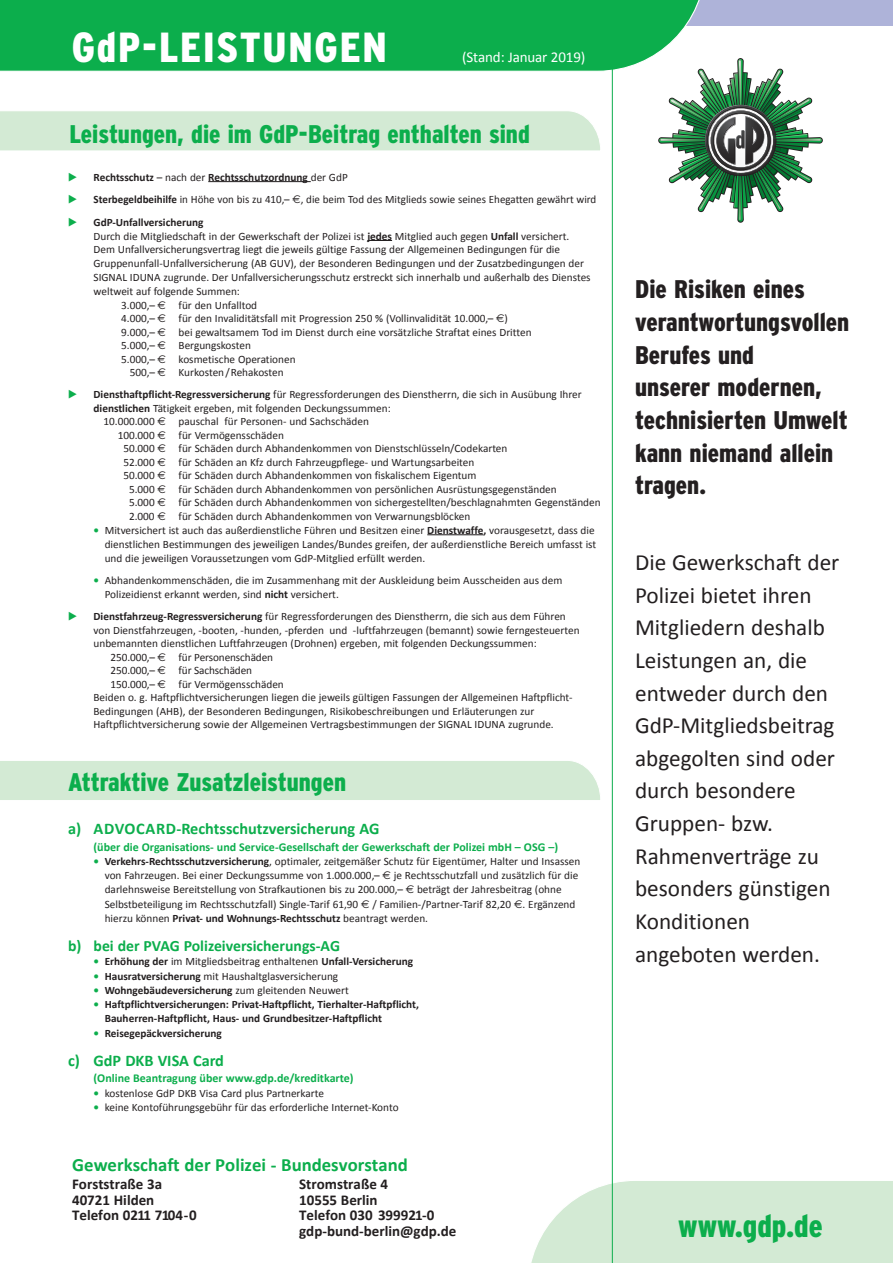
<style>
.page{position:relative;width:893px;height:1263px;background:#fff}
.page>*{position:absolute;margin:0;border:0;box-sizing:border-box;transform-origin:0 0}
.t1{font:900 condensed 42px "Interstate";letter-spacing:.04em;color:#fff}
.t2{font:900 condensed 31.5px "Interstate";color:#0cae4c}
.t3{font:900 condensed 25.5px/32.5px "Interstate";color:#231f20}
.t4{font:900 condensed 25.5px "Interstate";color:#0cae4c}
.t5{font:23.25px/32.5px "Calibri";color:#231f20}
.t6{font:700 18.75px "Calibri";color:#0cae4c}
.t7{font:700 16.35px "Calibri";color:#0cae4c}
.t8{font:700 15.75px "Calibri";color:#0cae4c}
.t9{font:700 15px/15.8px "Calibri";color:#231f20}
.t10{font:15px "Calibri";letter-spacing:-.01em;color:#fff}
.t11{font:700 12px "Calibri";color:#0cae4c}
.t12{font:11.25px/14.2px "Calibri";color:#231f20}
.t13{font:700 11.25px/14.2px "Calibri";color:#231f20}
.t14{font:11.25px "European Pi Three";color:#0cae4c}
.s1{font-weight:400}
.s2{font-weight:700}
.s3{font-family:"Euro Sans"}
.s4{font-weight:700;color:#0cae4c}
.s5{color:#0cae4c}
</style>
<div class="page">
<svg style="left:531px;top:1179px;width:362px;height:84px;background:#d7ecd8"></svg>
<div style="left:600px;top:0;width:293px;height:26px;background:#aeb3d9"></div>
<div style="left:0;top:0;width:700px;height:72px;background:#0cae4c"></div>
<hr style="left:612px;top:0;width:1px;height:1263px;background:#0cae4c">
<svg style="left:658px;top:58px;width:165px;height:165px"></svg>
<div style="left:0;top:111px;width:600px;height:40px;background:#d3ead4"></div>
<hr style="left:208px;top:181px;width:103px;height:1px;background:#231f20">
<svg style="left:367px;top:240px;width:25px;height:1px"></svg>
<hr style="left:427px;top:534px;width:56px;height:1px;background:#231f20">
<div style="left:0;top:761px;width:600px;height:39px;background:#d3ead4"></div>
<h1 class="t1" style="left:72px;top:24px;width:317px">GdP-LEISTUNGEN</h1>
<h3 class="t10" style="left:462px;top:48px;width:125px">(Stand: Januar 2019)</h3>
<h3 class="t4" style="left:69px;top:120px;width:462px">Leistungen, die im GdP-Beitrag enthalten sind</h3>
<p class="t14" style="left:68px;top:169px;width:11px">E</p>
<p class="t13" style="left:94px;top:170px;width:256px">Rechtsschutz <span class="s1">– nach der</span> Rechtsschutzordnung <span class="s1">der GdP</span></p>
<p class="t14" style="left:68px;top:192px;width:11px">E</p>
<p class="t12" style="left:94px;top:192px;width:504px"><span class="s2">Sterbegeldbeihilfe</span> in Höhe von bis zu 410,– <span class="s3">€</span>, die beim Tod des Mitglieds sowie seines Ehegatten gewährt wird</p>
<p class="t14" style="left:68px;top:214px;width:11px">E</p>
<p class="t13" style="left:94px;top:215px;width:111px">GdP-Unfallversicherung</p>
<p class="t12" style="left:94px;top:229px;width:477px">Durch die Mitgliedschaft in der Gewerkschaft der Polizei ist <span class="s2">jedes</span> Mitglied auch gegen <span class="s2">Unfall</span> versichert.</p>
<p class="t12" style="left:94px;top:243px;width:468px">Dem Unfallversicherungsvertrag liegt die jeweils gültige Fassung der Allgemeinen Bedingungen für die</p>
<p class="t12" style="left:94px;top:257px;width:492px">Gruppenunfall-Unfallversicherung (AB GUV), der Besonderen Bedingungen und der Zusatzbedingungen der</p>
<p class="t12" style="left:94px;top:271px;width:499px">SIGNAL IDUNA zugrunde. Der Unfallversicherungsschutz erstreckt sich innerhalb und außerhalb des Dienstes</p>
<p class="t12" style="left:94px;top:284px;width:148px">weltweit auf folgende Summen:</p>
<p class="t12" style="left:121px;top:298px;width:137px">3.000,– <span class="s3">€</span> für den Unfalltod</p>
<p class="t12" style="left:121px;top:311px;width:388px">4.000,– <span class="s3">€</span> für den Invaliditätsfall mit Progression 250 % (Vollinvalidität 10.000,– <span class="s3">€</span>)</p>
<p class="t12" style="left:121px;top:325px;width:412px">9.000,– <span class="s3">€</span> bei gewaltsamem Tod im Dienst durch eine vorsätzliche Straftat eines Dritten</p>
<p class="t12" style="left:121px;top:338px;width:131px">5.000,– <span class="s3">€</span> Bergungskosten</p>
<p class="t12" style="left:121px;top:352px;width:176px">5.000,– <span class="s3">€</span> kosmetische Operationen</p>
<p class="t12" style="left:130px;top:365px;width:155px">500,– <span class="s3">€</span> Kurkosten/Rehakosten</p>
<p class="t14" style="left:68px;top:387px;width:11px">E</p>
<p class="t12" style="left:94px;top:387px;width:490px"><span class="s2">Diensthaftpflicht-Regressversicherung</span> für Regressforderungen des Dienstherrn, die sich in Ausübung Ihrer</p>
<p class="t12" style="left:94px;top:401px;width:299px"><span class="s2">dienstlichen</span> Tätigkeit ergeben, mit folgenden Deckungssummen:</p>
<p class="t12" style="left:103px;top:414px;width:267px">10.000.000 <span class="s3">€</span> pauschal für Personen- und Sachschäden</p>
<p class="t12" style="left:118px;top:428px;width:168px">100.000 <span class="s3">€</span> für Vermögensschäden</p>
<p class="t12" style="left:123px;top:441px;width:386px">50.000 <span class="s3">€</span> für Schäden durch Abhandenkommen von Dienstschlüsseln/Codekarten</p>
<p class="t12" style="left:123px;top:455px;width:353px">52.000 <span class="s3">€</span> für Schäden an Kfz durch Fahrzeugpflege- und Wartungsarbeiten</p>
<p class="t12" style="left:123px;top:468px;width:355px">50.000 <span class="s3">€</span> für Schäden durch Abhandenkommen von fiskalischem Eigentum</p>
<p class="t12" style="left:129px;top:482px;width:429px">5.000 <span class="s3">€</span> für Schäden durch Abhandenkommen von persönlichen Ausrüstungsgegenständen</p>
<p class="t12" style="left:129px;top:495px;width:473px">5.000 <span class="s3">€</span> für Schäden durch Abhandenkommen von sichergestellten/beschlagnahmten Gegenständen</p>
<p class="t12" style="left:129px;top:509px;width:343px">2.000 <span class="s3">€</span> für Schäden durch Abhandenkommen von Verwarnungsblöcken</p>
<p class="t12" style="left:105px;top:523px;width:493px;text-indent:-11px"><span class="s4">•</span> Mitversichert ist auch das außerdienstliche Führen und Besitzen einer <span class="s2">Dienstwaffe,</span> vorausgesetzt, dass die dienstlichen Bestimmungen des jeweiligen Landes/Bundes greifen, der außerdienstliche Bereich umfasst ist und die jeweiligen Voraussetzungen vom GdP-Mitglied erfüllt werden.</p>
<p class="t12" style="left:105px;top:573px;width:459px;text-indent:-11px"><span class="s4">•</span> Abhandenkommenschäden, die im Zusammenhang mit der Auskleidung beim Ausscheiden aus dem<br>Polizeidienst erkannt werden, sind <span class="s2">nicht</span> versichert.</p>
<p class="t14" style="left:68px;top:609px;width:11px">E</p>
<p class="t12" style="left:94px;top:609px;width:474px"><span class="s2">Dienstfahrzeug-Regressversicherung</span> für Regressforderungen des Dienstherrn, die sich aus dem Führen</p>
<p class="t12" style="left:94px;top:623px;width:488px">von Dienstfahrzeugen, -booten, -hunden, -pferden und -luftfahrzeugen (bemannt) sowie ferngesteuerten</p>
<p class="t12" style="left:94px;top:636px;width:445px">unbemannten dienstlichen Luftfahrzeugen (Drohnen) ergeben, mit folgenden Deckungssummen:</p>
<p class="t12" style="left:111px;top:650px;width:164px">250.000,– <span class="s3">€</span> für Personenschäden</p>
<p class="t12" style="left:111px;top:663px;width:143px">250.000,– <span class="s3">€</span> für Sachschäden</p>
<p class="t12" style="left:111px;top:677px;width:175px">150.000,– <span class="s3">€</span> für Vermögensschäden</p>
<p class="t12" style="left:94px;top:690px;width:480px">Beiden o. g. Haftpflichtversicherungen liegen die jeweils gültigen Fassungen der Allgemeinen Haftpflicht-</p>
<p class="t12" style="left:94px;top:704px;width:442px">Bedingungen (AHB), der Besonderen Bedingungen, Risikobeschreibungen und Erläuterungen zur</p>
<p class="t12" style="left:94px;top:717px;width:462px">Haftpflichtversicherung sowie der Allgemeinen Vertragsbestimmungen der SIGNAL IDUNA zugrunde.</p>
<h3 class="t4" style="left:68px;top:768px;width:280px">Attraktive Zusatzleistungen</h3>
<h3 class="t7" style="left:68px;top:818px;width:313px">a) ADVOCARD-Rechtsschutzversicherung AG</h3>
<p class="t11" style="left:94px;top:839px;width:466px">(über die Organisations- und Service-Gesellschaft der Gewerkschaft der Polizei mbH – OSG –)</p>
<p class="t12" style="left:105px;top:854px;width:477px;text-indent:-11px"><span class="s4">•</span> <span class="s2">Verkehrs-Rechtsschutzversicherung</span>, optimaler, zeitgemäßer Schutz für Eigentümer, Halter und Insassen von Fahrzeugen. Bei einer Deckungssumme von 1.000.000,– <span class="s3">€</span> je Rechtsschutzfall und zusätzlich für die darlehnsweise Bereitstellung von Strafkautionen bis zu 200.000,– <span class="s3">€</span> beträgt der Jahresbeitrag (ohne Selbstbeteiligung im Rechtsschutzfall) Single-Tarif 61,90 <span class="s3">€</span> / Familien-/Partner-Tarif 82,20 <span class="s3">€</span>. Ergänzend hierzu können <span class="s2">Privat- und Wohnungs-Rechtsschutz</span> beantragt werden.</p>
<h3 class="t8" style="left:68px;top:936px;width:273px">b) bei der PVAG Polizeiversicherungs-AG</h3>
<p class="t13" style="left:94px;top:954px;width:321px"><span class="s5">•</span> Erhöhung der <span class="s1">im Mitgliedsbeitrag enthaltenen</span> Unfall-Versicherung</p>
<p class="t12" style="left:94px;top:969px;width:246px"><span class="s4">•</span> <span class="s2">Hausratversicherung</span> mit Haushaltglasversicherung</p>
<p class="t13" style="left:94px;top:983px;width:257px"><span class="s5">•</span> Wohngebäudeversicherung <span class="s1">zum gleitenden Neuwert</span></p>
<p class="t13" style="left:105px;top:997px;width:316px;text-indent:-11px"><span class="s5">•</span> Haftpflichtversicherungen: Privat-Haftpflicht, Tierhalter-Haftpflicht,<br>Bauherren-Haftpflicht, Haus- und Grundbesitzer-Haftpflicht</p>
<p class="t13" style="left:94px;top:1026px;width:130px"><span class="s5">•</span> Reisegepäckversicherung</p>
<h3 class="t7" style="left:68px;top:1050px;width:158px">c) GdP DKB VISA Card</h3>
<p class="t11" style="left:94px;top:1071px;width:262px">(Online Beantragung über www.gdp.de/kreditkarte)</p>
<p class="t12" style="left:94px;top:1086px;width:232px"><span class="s4">•</span> kostenlose GdP DKB Visa Card plus Partnerkarte</p>
<p class="t12" style="left:94px;top:1100px;width:307px"><span class="s4">•</span> keine Kontoführungsgebühr für das erforderliche Internet-Konto</p>
<h3 class="t6" style="left:72px;top:1153px;width:337px">Gewerkschaft der Polizei - Bundesvorstand</h3>
<h3 class="t9" style="left:72px;top:1176px;width:126px">Forststraße 3a<br>40721 Hilden<br>Telefon 0211 7104-0</h3>
<h3 class="t9" style="left:299px;top:1176px;width:159px">Stromstraße 4<br>10555 Berlin<br>Telefon 030 399921-0 gdp-bund-berlin@gdp.de</h3>
<h3 class="t3" style="left:635px;top:273px;width:216px">Die Risiken eines verantwortungsvollen<br>Berufes und<br>unserer modernen, technisierten Umwelt kann niemand allein tragen.</h3>
<p class="t5" style="left:635px;top:546px;width:206px">Die Gewerkschaft der<br>Polizei bietet ihren<br>Mitgliedern deshalb<br>Leistungen an, die entweder durch den<br>GdP-Mitgliedsbeitrag abgegolten sind oder durch besondere<br>Gruppen- bzw.<br>Rahmenverträge zu besonders günstigen<br>Konditionen angeboten werden.</p>
<h2 class="t2" style="left:678px;top:1208px;width:146px">www.gdp.de</h2>
</div>
